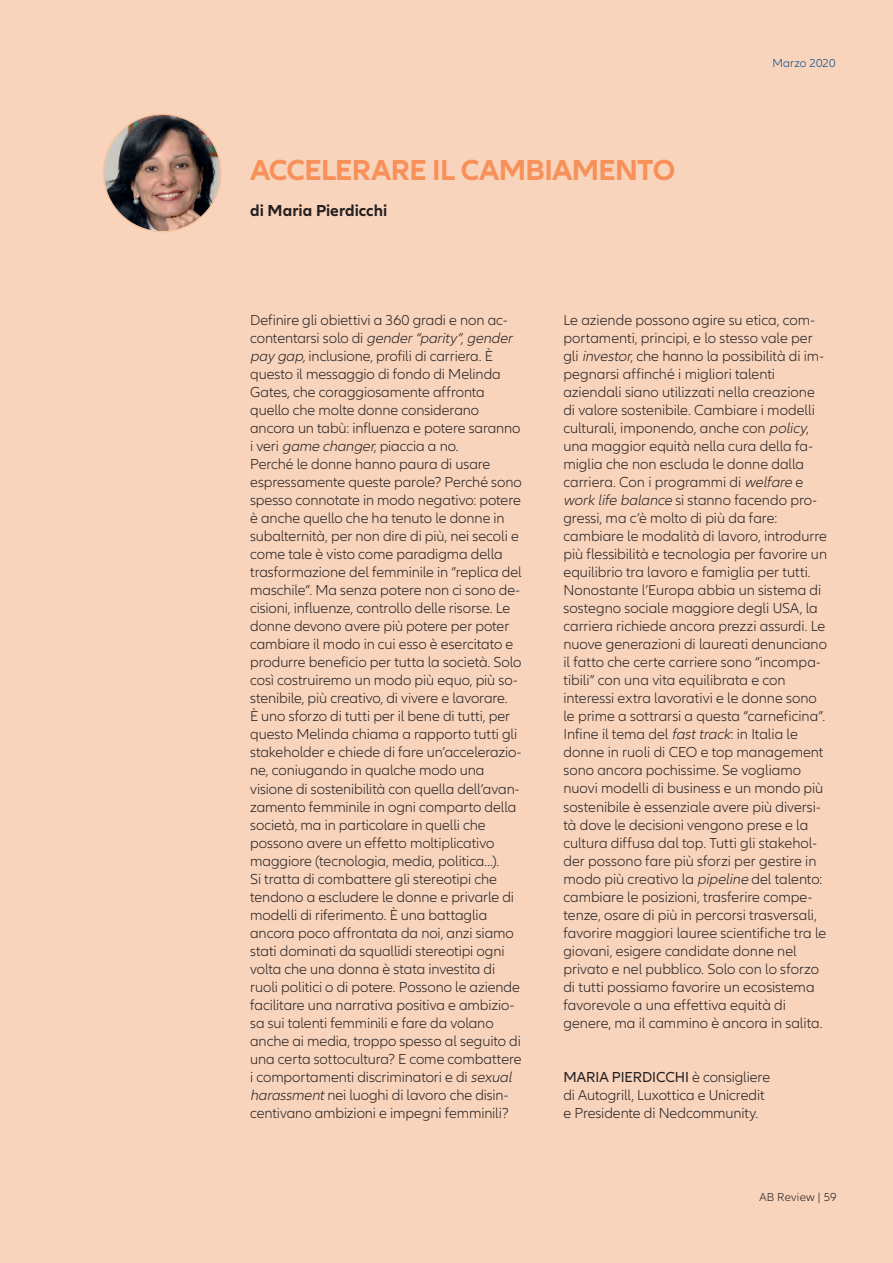
<style>
.page{position:relative;width:893px;height:1263px;background:#f9d4bc}
.page>*{position:absolute;margin:0;border:0;box-sizing:border-box;transform-origin:0 0}
.t1{font:700 30px "Allianz Neo";letter-spacing:-.025em;color:#f79159}
.t2{font:700 16.5px "Allianz Neo";color:#231f20}
.t3{font:300 15px/18px "Allianz Neo";letter-spacing:-.005em;color:#231f20}
.t4{font:15px "Allianz Neo";letter-spacing:-.005em;color:#231f20}
.t5{font:300 12px "Allianz Neo";letter-spacing:.015em;color:#231f20}
.t6{font:300 12px "Allianz Neo";letter-spacing:.01em;color:#01468c}
.s1{font-style:italic}
.s2{font-weight:300}
</style>
<div class="page">
<img style="left:103px;top:114px;width:118px;height:118px;border-radius:59px">
<div style="left:103px;top:113px;width:119px;height:119px;border:2px solid #f7c4a3;border-radius:50%"></div>
<p class="t1" style="left:250px;top:153px;width:427px">ACCELERARE IL CAMBIAMENTO</p>
<p class="t2" style="left:250px;top:201px;width:139px">di Maria Pierdicchi</p>
<p class="t6" style="left:772px;top:56px;width:65px">Marzo 2020</p>
<p class="t3" style="left:250px;top:312px;width:272px">Definire gli obiettivi a 360 gradi e non ac&shy;co n te n ta rs i s o lo d i <span class="s1">gender“parity”,gender pay gap</span>, inclusione, profili di carriera. È questo il messaggio di fondo di Melinda Gates, che coraggiosamente affronta quello che molte donne considerano ancora un tabù: influenza e potere saranno i veri <span class="s1">game changer</span>, piaccia a no.</p>
<p class="t3" style="left:250px;top:456px;width:273px">Perché le donne hanno paura di usare espressamente queste parole? Perché sono spesso connotate in modo negativo: potere è anche quello che ha tenuto le donne in subalternità, per non dire di più, nei secoli e come tale è visto come paradigma della trasformazione del femminile in “replica del maschile”. Ma senza potere non ci sono de&shy;cisioni, influenze, controllo delle risorse. Le donne devono avere più potere per poter cambiare il modo in cui esso è esercitato e produrre beneficio per tutta la società. Solo così costruiremo un modo più equo, più so&shy;stenibile, più creativo, di vivere e lavorare.</p>
<p class="t3" style="left:250px;top:708px;width:273px">È uno sforzo di tutti per il bene di tutti, per questo Melinda chiama a rapporto tutti gli stakeholder e chiede di fare un’accelerazio&shy;ne, coniugando in qualche modo una visione di sostenibilità con quella dell’avan&shy;zamento femminile in ogni comparto della società, ma in particolare in quelli che possono avere un effetto moltiplicativo maggiore (tecnologia, media, politica...).</p>
<p class="t3" style="left:250px;top:870px;width:273px">Si tratta di combattere gli stereotipi che tendono a escludere le donne e privarle di modelli di riferimento. È una battaglia ancora poco affrontata da noi, anzi siamo stati dominati da squallidi stereotipi ogni volta che una donna è stata investita di ruoli politici o di potere. Possono le aziende facilitare una narrativa positiva e ambizio&shy;sa sui talenti femminili e fare da volano anche ai media, troppo spesso al seguito di una certa sottocultura? E come combattere i comportamenti discriminatori e di <span class="s1">sexual harassment</span>nei luoghi di lavoro che disin&shy;centivano ambizioni e impegni femminili?</p>
<p class="t3" style="left:563px;top:312px;width:265px">Le aziende possono agire su etica, com&shy;portamenti, principi, e lo stesso vale per gli <span class="s1">investor</span>, che hanno la possibilità di im&shy;pegnarsi affinché i migliori talenti aziendali siano utilizzati nella creazione di valore sostenibile. Cambiare i modelli culturali, imponendo, anche con <span class="s1">policy</span>, una maggior equità nella cura della fa&shy;miglia che non escluda le donne dalla carriera. Con i programmi di <span class="s1">welfare</span> e <span class="s1">work life balance</span> si stanno facendo pro&shy;gressi, ma c’è molto di più da fare: cambiare le modalità di lavoro, introdurre più flessibilità e tecnologia per favorire un equilibrio tra lavoro e famiglia per tutti.<br>Nonostante l’Europa abbia un sistema di sostegno sociale maggiore degli USA, la carriera richiede ancora prezzi assurdi. Le nuove generazioni di laureati denunciano il fatto che certe carriere sono “incompa&shy;tibili” con una vita equilibrata e con interessi extra lavorativi e le donne sono le prime a sottrarsi a questa “carneficina”.</p>
<p class="t3" style="left:563px;top:726px;width:264px">Infine il tema del <span class="s1">fasttrack</span>: in Italia le donne in ruoli di CEO e top management sono ancora pochissime. Se vogliamo nuovi modelli di business e un mondo più sostenibile è essenziale avere più diversi&shy;tà dove le decisioni vengono prese e la cultura diffusa dal top. Tutti gli stakehol&shy;der possono fare più sforzi per gestire in modo più creativo la <span class="s1">pipeline</span> del talento: cambiare le posizioni, trasferire compe&shy;tenze, osare di più in percorsi trasversali, favorire maggiori lauree scientifiche tra le giovani, esigere candidate donne nel privato e nel pubblico. Solo con lo sforzo di tutti possiamo favorire un ecosistema favorevole a una effettiva equità di genere, ma il cammino è ancora in salita.</p>
<p class="t4" style="left:563px;top:1068px;width:208px">MARIA PIERDICCHI <span class="s2">è consigliere</span></p>
<p class="t3" style="left:563px;top:1086px;width:203px">di Autogrill, Luxottica e Unicredit</p>
<p class="t3" style="left:563px;top:1104px;width:196px">e Presidente di Nedcommunity.</p>
<p class="t5" style="left:759px;top:1190px;width:79px">AB Review | 59</p>
</div>
